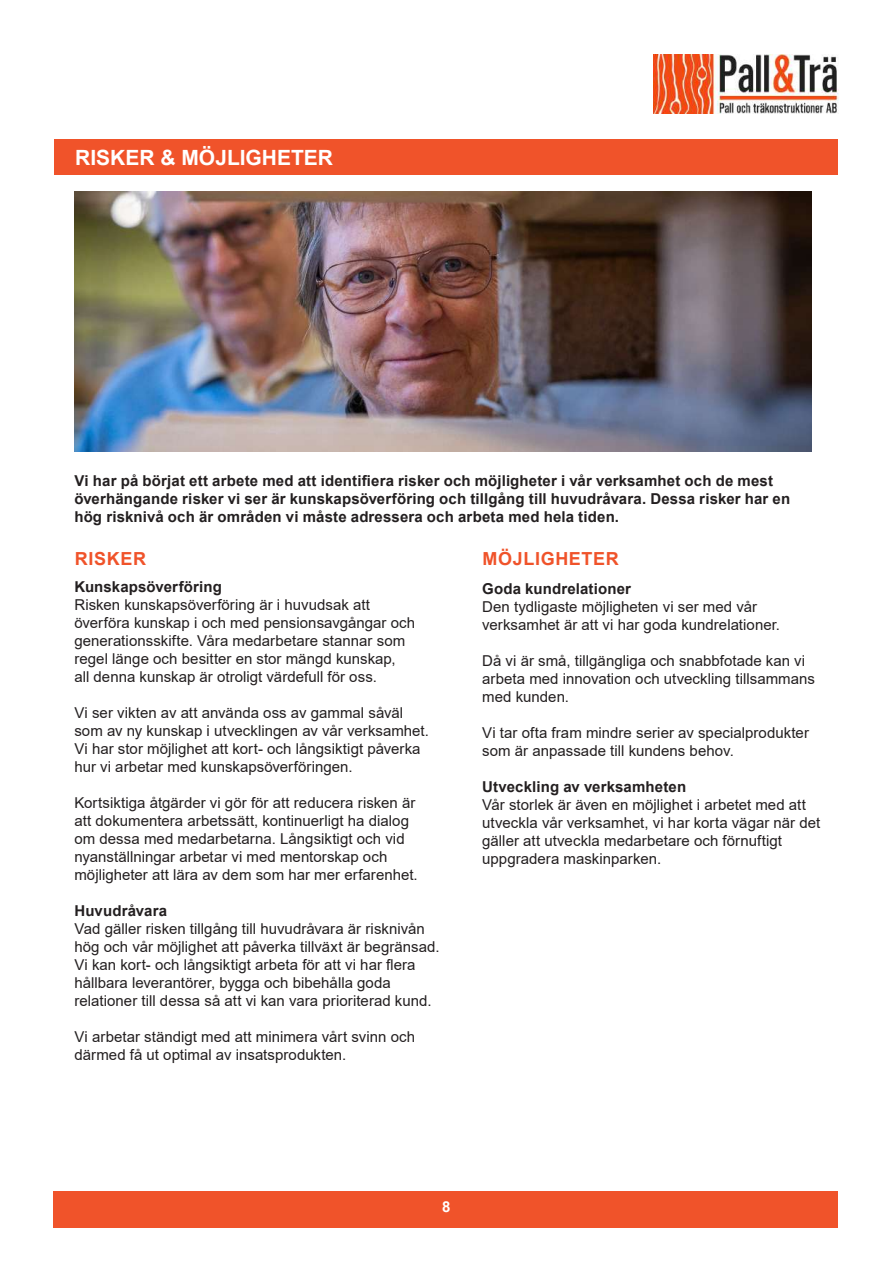
<style>
.page{position:relative;width:893px;height:1263px;background:#fff}
.page>*{position:absolute;margin:0;border:0;box-sizing:border-box;transform-origin:0 0}
.t1{font:700 21px "Arial";color:#fff}
.t2{font:700 18px "Arial";letter-spacing:.035em;color:#f0532a}
.t3{font:15px/18px "Arial";color:#231f20}
.t4{font:700 15px/18px "Arial";letter-spacing:.01em;color:#231f20}
.t5{font:700 15px "Arial";color:#fff}
</style>
<div class="page">
<div style="left:53px;top:1191px;width:785px;height:36px;background:#f0532a"></div>
<img style="left:654px;top:54px;width:185px;height:60px">
<div style="left:54px;top:139px;width:783px;height:36px;background:#f0532a"></div>
<img style="left:74px;top:191px;width:738px;height:261px">
<h1 class="t1" style="left:72px;top:142px;width:345px">LEDARSKAP - ROLLFÖRDELNING</h1>
<h1 class="t1" style="left:75px;top:142px;width:259px">RISKER &amp; MÖJLIGHETER</h1>
<p class="t4" style="left:74px;top:472px;width:717px">Vi har på börjat ett arbete med att identifiera risker och möjligheter i vår verksamhet och de mest överhängande risker vi ser är kunskapsöverföring och tillgång till huvudråvara. Dessa risker har en hög risknivå och är områden vi måste adressera och arbeta med hela tiden.</p>
<p class="t2" style="left:75px;top:546px;width:73px">RISKER</p>
<p class="t4" style="left:74px;top:578px;width:149px">Kunskapsöverföring</p>
<p class="t3" style="left:74px;top:596px;width:342px">Risken kunskapsöverföring är i huvudsak att överföra kunskap i och med pensionsavgångar och generationsskifte. Våra medarbetare stannar som regel länge och besitter en stor mängd kunskap,<br>all denna kunskap är otroligt värdefull för oss.</p>
<p class="t3" style="left:74px;top:704px;width:356px">Vi ser vikten av att använda oss av gammal såväl som av ny kunskap i utvecklingen av vår verksamhet.<br>Vi har stor möjlighet att kort- och långsiktigt påverka hur vi arbetar med kunskapsöverföringen.</p>
<p class="t3" style="left:74px;top:794px;width:345px">Kortsiktiga åtgärder vi gör för att reducera risken är att dokumentera arbetssätt, kontinuerligt ha dialog om dessa med medarbetarna. Långsiktigt och vid nyanställningar arbetar vi med mentorskap och möjligheter att lära av dem som har mer erfarenhet.</p>
<p class="t4" style="left:74px;top:902px;width:94px">Huvudråvara</p>
<p class="t3" style="left:74px;top:920px;width:367px">Vad gäller risken tillgång till huvudråvara är risknivån hög och vår möjlighet att påverka tillväxt är begränsad.<br>Vi kan kort- och långsiktigt arbeta för att vi har flera hållbara leverantörer, bygga och bibehålla goda relationer till dessa så att vi kan vara prioriterad kund.</p>
<p class="t3" style="left:74px;top:1028px;width:342px">Vi arbetar ständigt med att minimera vårt svinn och därmed få ut optimal av insatsprodukten.</p>
<p class="t2" style="left:482px;top:546px;width:138px">MÖJLIGHETER</p>
<p class="t4" style="left:482px;top:580px;width:150px">Goda kundrelationer</p>
<p class="t3" style="left:482px;top:598px;width:299px">Den tydligaste möjligheten vi ser med vår verksamhet är att vi har goda kundrelationer.</p>
<p class="t3" style="left:482px;top:652px;width:334px">Då vi är små, tillgängliga och snabbfotade kan vi arbeta med innovation och utveckling tillsammans med kunden.</p>
<p class="t3" style="left:482px;top:724px;width:328px">Vi tar ofta fram mindre serier av specialprodukter som är anpassade till kundens behov.</p>
<p class="t4" style="left:482px;top:778px;width:205px">Utveckling av verksamheten</p>
<p class="t3" style="left:482px;top:796px;width:339px">Vår storlek är även en möjlighet i arbetet med att utveckla vår verksamhet, vi har korta vägar när det gäller att utveckla medarbetare och förnuftigt uppgradera maskinparken.</p>
<p class="t5" style="left:442px;top:1196px;width:10px">8</p>
</div>
